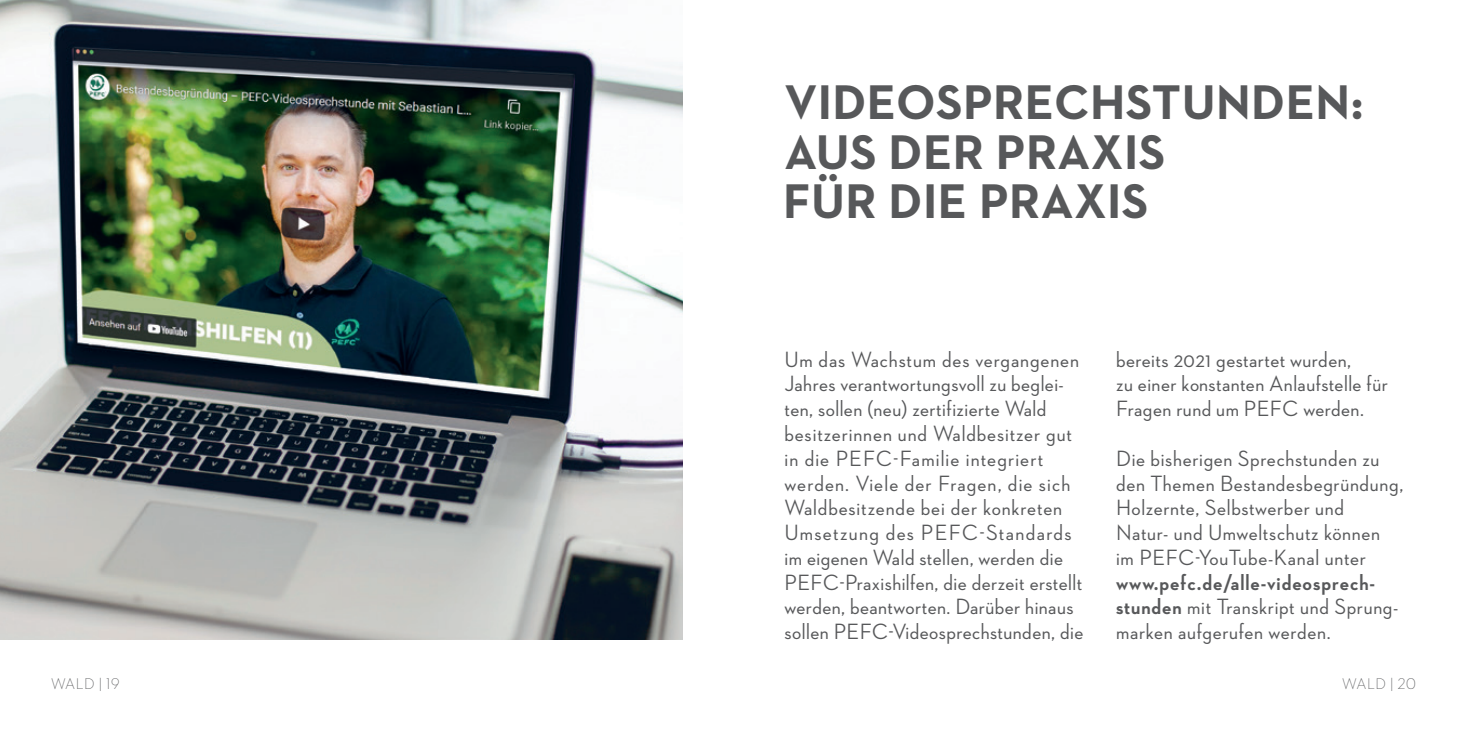
<style>
.page{position:relative;width:1467px;height:734px;background:#fff}
.page>*{position:absolute;margin:0;border:0;box-sizing:border-box;transform-origin:0 0}
.t1{font:700 49.5px/49.5px "Neutraface 2 Text";letter-spacing:.01em;color:#57585a}
.t2{font:500 22.5px/24.8px "Neutraface 2 Display";letter-spacing:.025em;color:#57585a}
.t3{font:300 15.75px "Neutraface 2 Display";letter-spacing:.04em;color:#57585a}
.s1{font-weight:700}
</style>
<div class="page">
<img style="left:0;top:0;width:682px;height:639px">
<h1 class="t1" style="left:783px;top:77px;width:582px">VIDEOSPRECHSTUNDEN:<br>AUS DER PRAXIS<br>FÜR DIE PRAXIS</h1>
<p class="t2" style="left:784px;top:347px;width:300px">Um das Wachstum des vergangenen Jahres verantwortungsvoll zu beglei&shy;ten, sollen (neu) zertifizierte Wald besitzerinnen und Waldbesitzer gut in die PEFC-Familie integriert werden. Viele der Fragen, die sich Waldbesitzende bei der konkreten Umsetzung des PEFC-Standards im eigenen Wald stellen, werden die PEFC-Praxishilfen, die derzeit erstellt werden, beantworten. Darüber hinaus sollen PEFC-Videosprechstunden, die</p>
<p class="t2" style="left:1116px;top:347px;width:273px">bereits 2021 gestartet wurden,<br>zu einer konstanten Anlaufstelle für<br>Fragen rund um PEFC werden.</p>
<p class="t2" style="left:1116px;top:446px;width:289px">Die bisherigen Sprechstunden zu den Themen Bestandesbegründung,<br>Holzernte, Selbstwerber und<br>Natur- und Umweltschutz können im PEFC-YouTube-Kanal unter</p>
<p class="t2" style="left:1116px;top:569px;width:284px"><span class="s1">www.pefc.de/alle-videosprech&shy;stunden</span> mit Transkript und Sprung&shy;marken aufgerufen werden.</p>
<p class="t3" style="left:51px;top:674px;width:70px">WALD | 19</p>
<p class="t3" style="left:1342px;top:674px;width:75px">WALD | 20</p>
</div>
